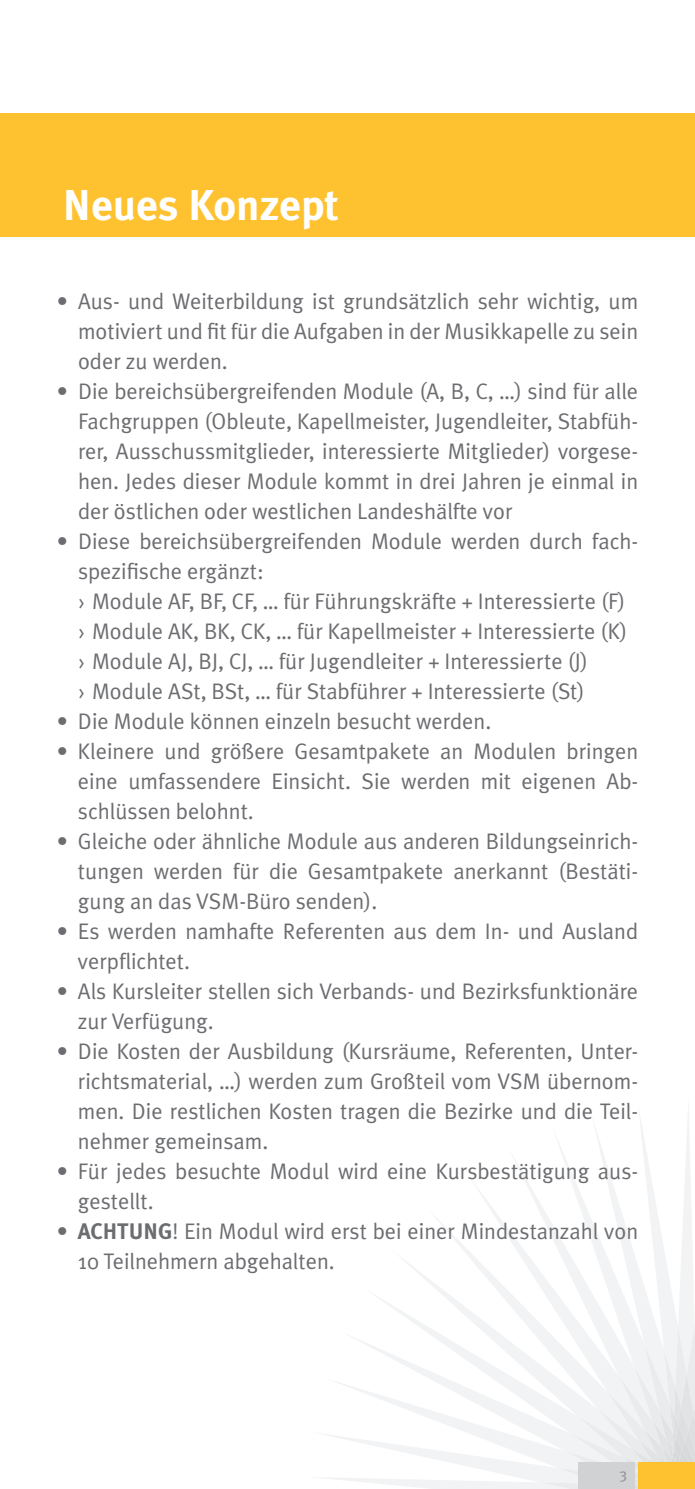
<style>
.page{position:relative;width:695px;height:1489px;background:#fff}
.page>*{position:absolute;margin:0;border:0;box-sizing:border-box;transform-origin:0 0}
.t1{font:700 43.25px "Meta Plus";color:#fff}
.t2{font:22.5px/30px "Meta Plus Normal";color:#6c6d70;text-align:justify}
.t3{font:14.75px "Meta Plus";color:#939598}
.s1{font-family:"Meta Plus";font-weight:700}
</style>
<div class="page">
<svg style="left:318px;top:1107px;width:377px;height:381px"></svg>
<div style="left:638px;top:1461px;width:56px;height:27px;background:#fec231"></div>
<div style="left:578px;top:1461px;width:56px;height:27px;background:#d1d2d4"></div>
<div style="left:0;top:113px;width:694px;height:124px;background:#fec231"></div>
<h1 class="t1" style="left:63px;top:180px;width:277px">Neues Konzept</h1>
<p class="t2" style="left:78px;top:285px;width:561px;text-indent:-21px">• Aus- und Weiterbildung ist grundsätzlich sehr wichtig, um motiviert und fit für die Aufgaben in der Musikkapelle zu sein oder zu werden.</p>
<p class="t2" style="left:78px;top:375px;width:561px;text-indent:-21px">• Die bereichsübergreifenden Module (A, B, C, …) sind für alle Fachgruppen (Obleute, Kapellmeister, Jugendleiter, Stabfüh&shy;rer, Ausschussmitglieder, interessierte Mitglieder) vorgese&shy;hen. Jedes dieser Module kommt in drei Jahren je einmal in der östlichen oder westlichen Landeshälfte vor</p>
<p class="t2" style="left:78px;top:525px;width:561px;text-align:left;text-indent:-21px">• Diese bereichsübergreifenden Module werden durch fach&shy;spezifische ergänzt:<br>› Module AF, BF, CF, … für Führungskräfte + Interessierte (F)<br>› Module AK, BK, CK, … für Kapellmeister + Interessierte (K) › Module AJ, BJ, CJ, … für Jugendleiter + Interessierte (J)<br>› Module ASt, BSt, … für Stabführer + Interessierte (St)</p>
<p class="t2" style="left:57px;top:705px;width:436px">• Die Module können einzeln besucht werden.</p>
<p class="t2" style="left:78px;top:735px;width:561px;text-indent:-21px">• Kleinere und größere Gesamtpakete an Modulen bringen eine umfassendere Einsicht. Sie werden mit eigenen Ab&shy;schlüssen belohnt.</p>
<p class="t2" style="left:78px;top:825px;width:561px;text-indent:-21px">• Gleiche oder ähnliche Module aus anderen Bildungseinrich&shy;tungen werden für die Gesamtpakete anerkannt (Bestäti&shy;gung an das VSM-Büro senden).</p>
<p class="t2" style="left:78px;top:915px;width:561px;text-indent:-21px">• Es werden namhafte Referenten aus dem In- und Ausland verpflichtet.</p>
<p class="t2" style="left:78px;top:975px;width:561px;text-indent:-21px">• Als Kursleiter stellen sich Verbands- und Bezirksfunktionäre zur Verfügung.</p>
<p class="t2" style="left:78px;top:1035px;width:561px;text-indent:-21px">• Die Kosten der Ausbildung (Kursräume, Referenten, Unter&shy;richtsmaterial, …) werden zum Großteil vom VSM übernom&shy;men. Die restlichen Kosten tragen die Bezirke und die Teil&shy;nehmer gemeinsam.</p>
<p class="t2" style="left:78px;top:1155px;width:561px;text-indent:-21px">• Für jedes besuchte Modul wird eine Kursbestätigung aus&shy;gestellt.</p>
<p class="t2" style="left:78px;top:1215px;width:561px;text-indent:-21px"><span class="s1">• ACHTUNG</span>! Ein Modul wird erst bei einer Mindestanzahl von<br>10 Teilnehmern abgehalten.</p>
<p class="t3" style="left:619px;top:1465px;width:9px">3</p>
</div>
